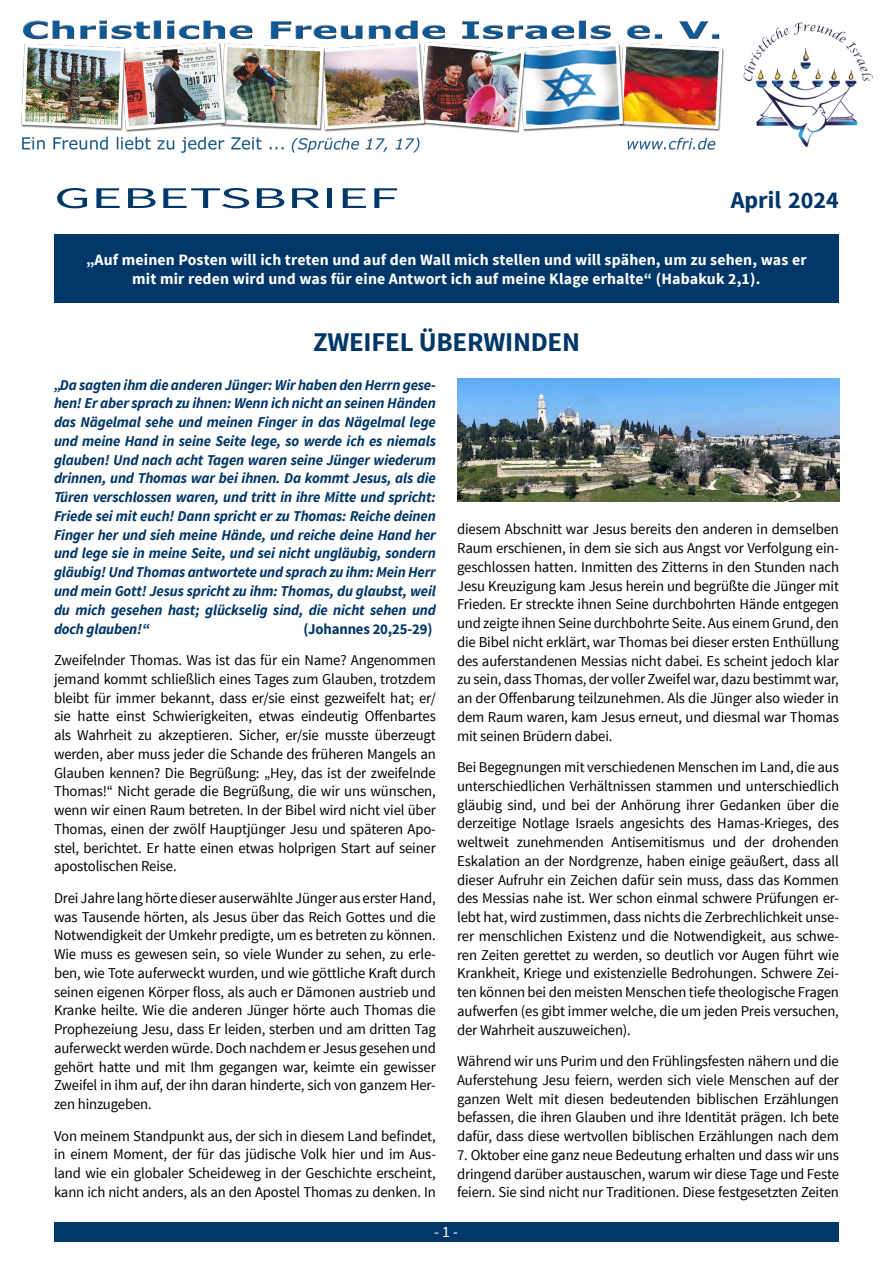
<style>
.page{position:relative;width:893px;height:1263px;background:#fff}
.page>*{position:absolute;margin:0;border:0;box-sizing:border-box;transform-origin:0 0}
.t1{font:30px "Source Sans Pro";color:#003769;scale:2 1}
.t2{font:700 27px "Source Sans Pro";letter-spacing:-.01em;color:#003769}
.t3{font:700 24px "Source Sans Pro";color:#003769}
.t4{font:700 15.75px/18.9px "Source Sans Pro";letter-spacing:.01em;color:#fff;text-align:center}
.t5{font:15.75px "Source Sans Pro";color:#fff}
.t6{font:15px/18.8px "Source Sans Pro";letter-spacing:-.01em;color:#000;text-align:justify}
.t7{font:italic 700 15px/18.8px "Source Sans Pro";letter-spacing:-.01em;color:#003769;text-align:justify}
.t8{font:700 15px "Source Sans Pro";letter-spacing:-.01em;color:#003769}
</style>
<div class="page">
<div style="left:54px;top:1222px;width:785px;height:20px;background:#003769"></div>
<div style="left:54px;top:234px;width:785px;height:69px;background:#003769"></div>
<img style="left:21px;top:20px;width:703px;height:133px">
<img style="left:743px;top:22px;width:130px;height:125px">
<img style="left:457px;top:378px;width:382px;height:124px">
<h1 class="t1" style="left:54px;top:179px;width:174px">GEBETSBRIEF</h1>
<h3 class="t3" style="left:731px;top:185px;width:110px">April 2024</h3>
<p class="t4" style="left:86px;top:251px;width:722px">„Auf meinen Posten will ich treten und auf den Wall mich stellen und will spähen, um zu sehen, was er mit mir reden wird und was für eine Antwort ich auf meine Klage erhalte“ (Habakuk 2,1).</p>
<h2 class="t2" style="left:313px;top:325px;width:269px">Zweifel überwinden</h2>
<p class="t7" style="left:54px;top:375px;width:383px">„Da sagten ihm die anderen Jünger: Wir haben den Herrn gese&shy;hen! Er aber sprach zu ihnen: Wenn ich nicht an seinen Händen das Nägelmal sehe und meinen Finger in das Nägelmal lege und meine Hand in seine Seite lege, so werde ich es niemals glauben! Und nach acht Tagen waren seine Jünger wiederum drinnen, und Thomas war bei ihnen. Da kommt Jesus, als die Türen verschlossen waren, und tritt in ihre Mitte und spricht:<br>Friede sei mit euch! Dann spricht er zu Thomas: Reiche deinen Finger her und sieh meine Hände, und reiche deine Hand her und lege sie in meine Seite, und sei nicht ungläubig, sondern gläubig! Und Thomas antwortete und sprach zu ihm: Mein Herr und mein Gott! Jesus spricht zu ihm: Thomas, du glaubst, weil du mich gesehen hast; glückselig sind, die nicht sehen und doch glauben!“</p>
<p class="t8" style="left:304px;top:619px;width:130px">(Johannes 20,25-29)</p>
<p class="t6" style="left:54px;top:651px;width:383px">Zweifelnder Thomas. Was ist das für ein Name? Angenommen jemand kommt schließlich eines Tages zum Glauben, trotzdem bleibt für immer bekannt, dass er/sie einst gezweifelt hat; er/ sie hatte einst Schwierigkeiten, etwas eindeutig Offenbartes als Wahrheit zu akzeptieren. Sicher, er/sie musste überzeugt werden, aber muss jeder die Schande des früheren Mangels an Glauben kennen? Die Begrüßung: „Hey, das ist der zweifelnde Thomas!“ Nicht gerade die Begrüßung, die wir uns wünschen, wenn wir einen Raum betreten. In der Bibel wird nicht viel über Thomas, einen der zwölf Hauptjünger Jesu und späteren Apo&shy;stel, berichtet. Er hatte einen etwas holprigen Start auf seiner apostolischen Reise.</p>
<p class="t6" style="left:54px;top:889px;width:383px">Drei Jahre lang hörte dieser auserwählte Jünger aus erster Hand, was Tausende hörten, als Jesus über das Reich Gottes und die Notwendigkeit der Umkehr predigte, um es betreten zu können.<br>Wie muss es gewesen sein, so viele Wunder zu sehen, zu erle&shy;ben, wie Tote auferweckt wurden, und wie göttliche Kraft durch seinen eigenen Körper floss, als auch er Dämonen austrieb und Kranke heilte. Wie die anderen Jünger hörte auch Thomas die Prophezeiung Jesu, dass Er leiden, sterben und am dritten Tag auferweckt werden würde. Doch nachdem er Jesus gesehen und gehört hatte und mit Ihm gegangen war, keimte ein gewisser Zweifel in ihm auf, der ihn daran hinderte, sich von ganzem Her&shy;zen hinzugeben.</p>
<p class="t6" style="left:54px;top:1126px;width:383px">Von meinem Standpunkt aus, der sich in diesem Land befindet, in einem Moment, der für das jüdische Volk hier und im Aus&shy;land wie ein globaler Scheideweg in der Geschichte erscheint, kann ich nicht anders, als an den Apostel Thomas zu denken. In</p>
<p class="t6" style="left:457px;top:520px;width:383px">diesem Abschnitt war Jesus bereits den anderen in demselben Raum erschienen, in dem sie sich aus Angst vor Verfolgung ein&shy;geschlossen hatten. Inmitten des Zitterns in den Stunden nach Jesu Kreuzigung kam Jesus herein und begrüßte die Jünger mit Frieden. Er streckte ihnen Seine durchbohrten Hände entgegen und zeigte ihnen Seine durchbohrte Seite. Aus einem Grund, den die Bibel nicht erklärt, war Thomas bei dieser ersten Enthüllung des auferstandenen Messias nicht dabei. Es scheint jedoch klar zu sein, dass Thomas, der voller Zweifel war, dazu bestimmt war, an der Offenbarung teilzunehmen. Als die Jünger also wieder in dem Raum waren, kam Jesus erneut, und diesmal war Thomas mit seinen Brüdern dabei.</p>
<p class="t6" style="left:457px;top:758px;width:383px">Bei Begegnungen mit verschiedenen Menschen im Land, die aus unterschiedlichen Verhältnissen stammen und unterschiedlich gläubig sind, und bei der Anhörung ihrer Gedanken über die derzeitige Notlage Israels angesichts des Hamas-Krieges, des weltweit zunehmenden Antisemitismus und der drohenden Eskalation an der Nordgrenze, haben einige geäußert, dass all dieser Aufruhr ein Zeichen dafür sein muss, dass das Kommen des Messias nahe ist. Wer schon einmal schwere Prüfungen er&shy;lebt hat, wird zustimmen, dass nichts die Zerbrechlichkeit unse&shy;rer menschlichen Existenz und die Notwendigkeit, aus schwe&shy;ren Zeiten gerettet zu werden, so deutlich vor Augen führt wie Krankheit, Kriege und existenzielle Bedrohungen. Schwere Zei&shy;ten können bei den meisten Menschen tiefe theologische Fragen aufwerfen (es gibt immer welche, die um jeden Preis versuchen, der Wahrheit auszuweichen).</p>
<p class="t6" style="left:457px;top:1052px;width:383px">Während wir uns Purim und den Frühlingsfesten nähern und die Auferstehung Jesu feiern, werden sich viele Menschen auf der ganzen Welt mit diesen bedeutenden biblischen Erzählungen befassen, die ihren Glauben und ihre Identität prägen. Ich bete dafür, dass diese wertvollen biblischen Erzählungen nach dem</p>
<p class="t6" style="left:457px;top:1146px;width:383px">7. Oktober eine ganz neue Bedeutung erhalten und dass wir uns dringend darüber austauschen, warum wir diese Tage und Feste feiern. Sie sind nicht nur Traditionen. Diese festgesetzten Zeiten</p>
<p class="t5" style="left:434px;top:1222px;width:25px">- 1 -</p>
</div>
